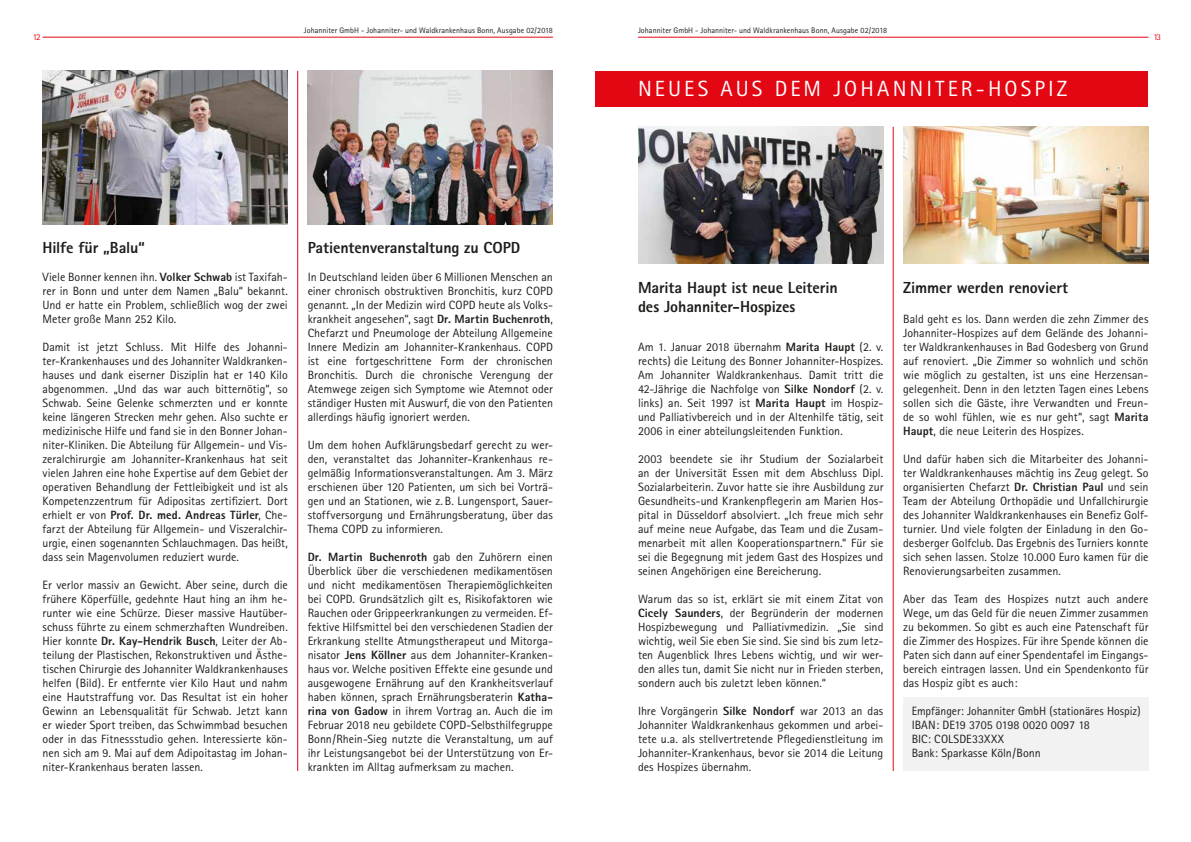
<style>
.page{position:relative;width:1191px;height:842px;background:#fff}
.page>*{position:absolute;margin:0;border:0;box-sizing:border-box;transform-origin:0 0}
.t1{font:22px "AT Rotis Sans Serif";letter-spacing:.14em;color:#fff}
.t2{font:800 16px/19px "AT Rotis Sans Serif";letter-spacing:-.005em;color:#1d1d1b}
.t3{font:12px/14px "AT Rotis Sans Serif";color:#1d1d1b;text-align:justify}
.t4{font:9px "AT Rotis Sans Serif";color:#e30613}
.t5{font:8px "AT Rotis Sans Serif";letter-spacing:.005em;color:#1d1d1b}
.s1{font-weight:800}
</style>
<div class="page">
<hr style="left:638px;top:37px;width:510px;height:1px;background:#e30613">
<hr style="left:43px;top:37px;width:510px;height:1px;background:#e30613">
<div style="left:903px;top:697px;width:245px;height:74px;background:#f2f2f2"></div>
<hr style="left:893px;top:127px;width:1px;height:644px;background:#e30613">
<hr style="left:297px;top:71px;width:1px;height:700px;background:#e30613">
<img style="left:43px;top:71px;width:245px;height:154px">
<img style="left:308px;top:71px;width:245px;height:154px">
<img style="left:638px;top:127px;width:245px;height:137px">
<img style="left:903px;top:127px;width:245px;height:137px">
<div style="left:595px;top:71px;width:553px;height:35px;background:#e30613"></div>
<p class="t5" style="left:304px;top:26px;width:251px">Johanniter GmbH - Johanniter- und Waldkrankenhaus Bonn, Ausgabe 02/2018</p>
<p class="t5" style="left:638px;top:26px;width:251px">Johanniter GmbH - Johanniter- und Waldkrankenhaus Bonn, Ausgabe 02/2018</p>
<p class="t4" style="left:33px;top:31px;width:9px">12</p>
<p class="t4" style="left:1153px;top:31px;width:9px">13</p>
<h2 class="t2" style="left:43px;top:238px;width:104px">Hilfe für „Balu“</h2>
<h2 class="t2" style="left:308px;top:238px;width:214px">Patientenveranstaltung zu COPD</h2>
<p class="t3" style="left:308px;top:270px;width:247px">In Deutschland leiden über 6 Millionen Menschen an einer chronisch obstruktiven Bronchitis, kurz COPD genannt. „In der Medizin wird COPD heute als Volks&shy;krankheit angesehen“, sagt <span class="s1">Dr. Martin Buchenroth</span>, Chefarzt und Pneumologe der Abteilung Allgemeine Innere Medizin am Johanniter-Krankenhaus. COPD ist eine fortgeschrittene Form der chronischen Bronchitis. Durch die chronische Verengung der Atemwege zeigen sich Symptome wie Atemnot oder ständiger Husten mit Auswurf, die von den Patienten allerdings häufig ignoriert werden.</p>
<p class="t3" style="left:308px;top:438px;width:247px">Um dem hohen Aufklärungsbedarf gerecht zu wer&shy;den, veranstaltet das Johanniter-Krankenhaus re&shy;gelmäßig Informationsveranstaltungen. Am 3. März erschienen über 120 Patienten, um sich bei Vorträ&shy;gen und an Stationen, wie z. B. Lungensport, Sauer&shy;stoffversorgung und Ernährungsberatung, über das Thema COPD zu informieren.</p>
<p class="t3" style="left:308px;top:550px;width:247px"><span class="s1">Dr. Martin Buchenroth</span> gab den Zuhörern einen Überblick über die verschiedenen medikamentösen und nicht medikamentösen Therapiemöglichkeiten bei COPD. Grundsätzlich gilt es, Risikofaktoren wie Rauchen oder Grippeerkrankungen zu vermeiden. Ef&shy;fektive Hilfsmittel bei den verschiedenen Stadien der Erkrankung stellte Atmungstherapeut und Mitorga&shy;nisator <span class="s1">Jens Köllner</span> aus dem Johanniter-Kranken&shy;haus vor. Welche positiven Effekte eine gesunde und ausgewogene Ernährung auf den Krankheitsverlauf haben können, sprach Ernährungsberaterin <span class="s1">Katha&shy;rina von Gadow</span> in ihrem Vortrag an. Auch die im Februar 2018 neu gebildete COPD-Selbsthilfegruppe Bonn/Rhein-Sieg nutzte die Veranstaltung, um auf ihr Leistungsangebot bei der Unterstützung von Er&shy;krankten im Alltag aufmerksam zu machen.</p>
<p class="t3" style="left:43px;top:270px;width:247px">Viele Bonner kennen ihn. <span class="s1">Volker Schwab</span> ist Taxifah&shy;rer in Bonn und unter dem Namen „Balu“ bekannt.<br>Und er hatte ein Problem, schließlich wog der zwei Meter große Mann 252 Kilo.</p>
<p class="t3" style="left:43px;top:340px;width:247px">Damit ist jetzt Schluss. Mit Hilfe des Johanni&shy;ter-Krankenhauses und des Johanniter Waldkranken&shy;hauses und dank eiserner Disziplin hat er 140 Kilo abgenommen. „Und das war auch bitternötig“, so Schwab. Seine Gelenke schmerzten und er konnte keine längeren Strecken mehr gehen. Also suchte er medizinische Hilfe und fand sie in den Bonner Johan&shy;niter-Kliniken. Die Abteilung für Allgemein- und Vis&shy;zeralchirurgie am Johanniter-Krankenhaus hat seit vielen Jahren eine hohe Expertise auf dem Gebiet der operativen Behandlung der Fettleibigkeit und ist als Kompetenzzentrum für Adipositas zertifiziert. Dort erhielt er von <span class="s1">Prof. Dr. med. Andreas Türler</span>, Che&shy;farzt der Abteilung für Allgemein- und Viszeralchir&shy;urgie, einen sogenannten Schlauchmagen. Das heißt, dass sein Magenvolumen reduziert wurde.</p>
<p class="t3" style="left:43px;top:578px;width:247px">Er verlor massiv an Gewicht. Aber seine, durch die frühere Köperfülle, gedehnte Haut hing an ihm he&shy;runter wie eine Schürze. Dieser massive Hautüber&shy;schuss führte zu einem schmerzhaften Wundreiben.<br>Hier konnte <span class="s1">Dr. Kay-Hendrik Busch</span>, Leiter der Ab&shy;teilung der Plastischen, Rekonstruktiven und Ästhe&shy;tischen Chirurgie des Johanniter Waldkrankenhauses helfen (Bild). Er entfernte vier Kilo Haut und nahm eine Hautstraffung vor. Das Resultat ist ein hoher Gewinn an Lebensqualität für Schwab. Jetzt kann er wieder Sport treiben, das Schwimmbad besuchen oder in das Fitnessstudio gehen. Interessierte kön&shy;nen sich am 9. Mai auf dem Adipoitastag im Johan&shy;niter-Krankenhaus beraten lassen.</p>
<h1 class="t1" style="left:638px;top:76px;width:431px">NEUES AUS DEM JOHANNITER-HOSPIZ</h1>
<h2 class="t2" style="left:638px;top:278px;width:201px">Marita Haupt ist neue Leiterin des Johanniter-Hospizes</h2>
<h2 class="t2" style="left:903px;top:278px;width:166px">Zimmer werden renoviert</h2>
<p class="t3" style="left:903px;top:312px;width:247px">Bald geht es los. Dann werden die zehn Zimmer des Johanniter-Hospizes auf dem Gelände des Johanni&shy;ter Waldkrankenhauses in Bad Godesberg von Grund auf renoviert. „Die Zimmer so wohnlich und schön wie möglich zu gestalten, ist uns eine Herzensan&shy;gelegenheit. Denn in den letzten Tagen eines Lebens sollen sich die Gäste, ihre Verwandten und Freun&shy;de so wohl fühlen, wie es nur geht“, sagt <span class="s1">Marita Haupt</span>, die neue Leiterin des Hospizes.</p>
<p class="t3" style="left:903px;top:452px;width:247px">Und dafür haben sich die Mitarbeiter des Johanni&shy;ter Waldkrankenhauses mächtig ins Zeug gelegt. So organisierten Chefarzt <span class="s1">Dr. Christian Paul</span> und sein Team der Abteilung Orthopädie und Unfallchirurgie des Johanniter Waldkrankenhauses ein Benefiz Golf&shy;turnier. Und viele folgten der Einladung in den Go&shy;desberger Golfclub. Das Ergebnis des Turniers konnte sich sehen lassen. Stolze 10.000 Euro kamen für die Renovierungsarbeiten zusammen.</p>
<p class="t3" style="left:903px;top:592px;width:247px">Aber das Team des Hospizes nutzt auch andere Wege, um das Geld für die neuen Zimmer zusammen zu bekommen. So gibt es auch eine Patenschaft für die Zimmer des Hospizes. Für ihre Spende können die Paten sich dann auf einer Spendentafel im Eingangs&shy;bereich eintragen lassen. Und ein Spendenkonto für das Hospiz gibt es auch:</p>
<p class="t3" style="left:911px;top:704px;width:230px;text-align:left">Empfänger: Johanniter GmbH (stationäres Hospiz)<br>IBAN: DE19 3705 0198 0020 0097 18<br>BIC: COLSDE33XXX<br>Bank: Sparkasse Köln/Bonn</p>
<p class="t3" style="left:638px;top:340px;width:247px">Am 1. Januar 2018 übernahm <span class="s1">Marita Haupt</span> (2. v. rechts) die Leitung des Bonner Johanniter-Hospizes.<br>Am Johanniter Waldkrankenhaus. Damit tritt die 42-Jährige die Nachfolge von <span class="s1">Silke Nondorf</span> (2. v. links) an. Seit 1997 ist <span class="s1">Marita Haupt</span> im Hospiz&shy;und Palliativbereich und in der Altenhilfe tätig, seit 2006 in einer abteilungsleitenden Funktion.</p>
<p class="t3" style="left:638px;top:452px;width:247px">2003 beendete sie ihr Studium der Sozialarbeit an der Universität Essen mit dem Abschluss Dipl.<br>Sozialarbeiterin. Zuvor hatte sie ihre Ausbildung zur Gesundheits-und Krankenpflegerin am Marien Hos&shy;pital in Düsseldorf absolviert. „Ich freue mich sehr auf meine neue Aufgabe, das Team und die Zusam&shy;menarbeit mit allen Kooperationspartnern.“ Für sie sei die Begegnung mit jedem Gast des Hospizes und seinen Angehörigen eine Bereicherung.</p>
<p class="t3" style="left:638px;top:592px;width:247px">Warum das so ist, erklärt sie mit einem Zitat von <span class="s1">Cicely Saunders</span>, der Begründerin der modernen Hospizbewegung und Palliativmedizin. „Sie sind wichtig, weil Sie eben Sie sind. Sie sind bis zum letz&shy;ten Augenblick Ihres Lebens wichtig, und wir wer&shy;den alles tun, damit Sie nicht nur in Frieden sterben, sondern auch bis zuletzt leben können.“</p>
<p class="t3" style="left:638px;top:704px;width:247px">Ihre Vorgängerin <span class="s1">Silke Nondorf</span> war 2013 an das Johanniter Waldkrankenhaus gekommen und arbei&shy;tete u.a. als stellvertretende Pflegedienstleitung im Johanniter-Krankenhaus, bevor sie 2014 die Leitung des Hospizes übernahm.</p>
</div>
